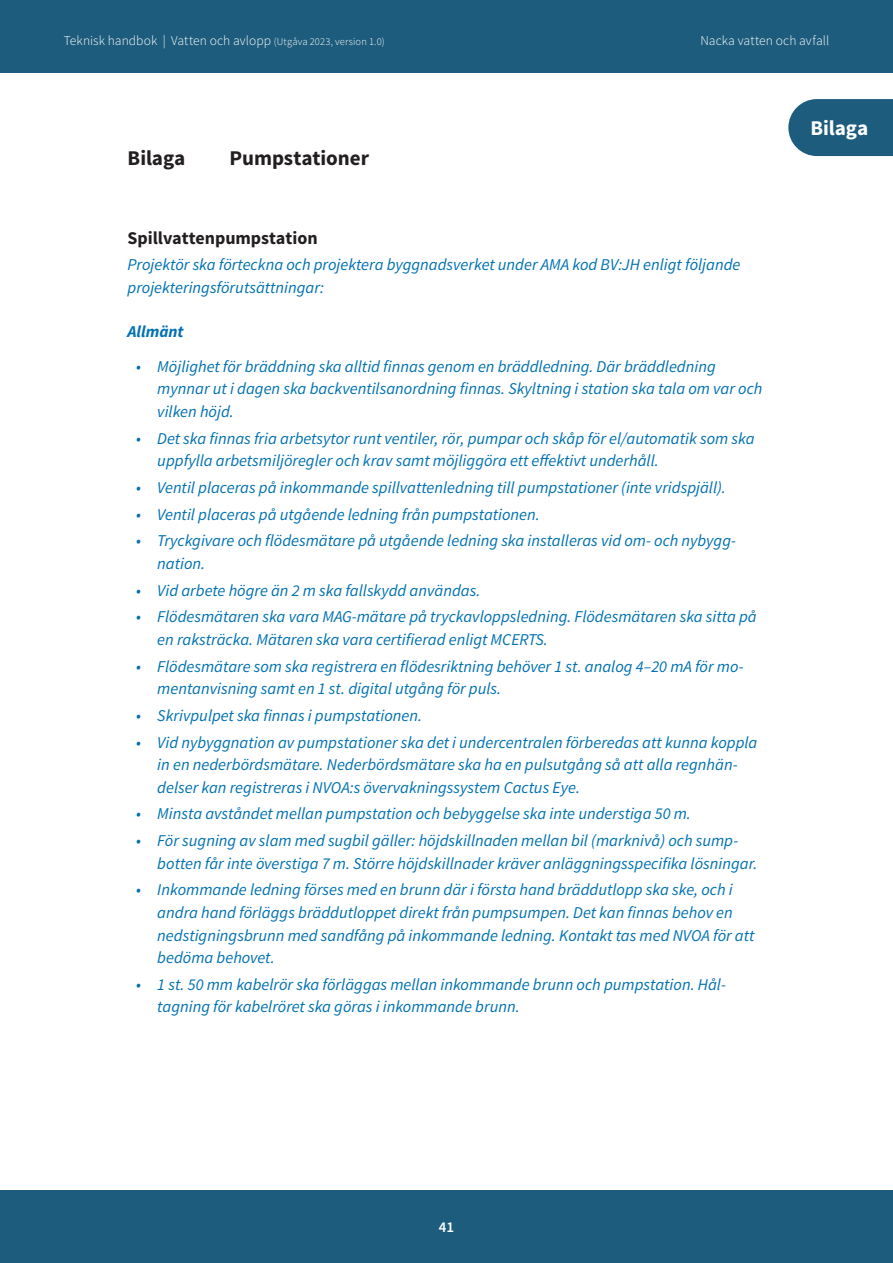
<style>
.page{position:relative;width:893px;height:1263px;background:#fff}
.page>*{position:absolute;margin:0;border:0;box-sizing:border-box;transform-origin:0 0}
.t1{font:700 21px "Source Sans Pro";letter-spacing:-.005em;color:#231f20}
.t2{font:700 21px "Source Sans Pro";letter-spacing:-.005em;color:#fff}
.t3{font:700 18px "Source Sans Pro";color:#231f20}
.t4{font:italic 16.5px/22.5px "Source Sans Pro";color:#0071b1}
.t5{font:italic 700 16.5px "Source Sans Pro";color:#0071b1}
.t6{font:600 15px "Source Sans Pro";color:#fff}
.t7{font:300 13.5px "Source Sans Pro";letter-spacing:.005em;color:#fff}
.s1{font-size:10.5px}
</style>
<div class="page">
<div style="left:0;top:1191px;width:893px;height:72px;background:#1d5c7d"></div>
<div style="left:0;top:0;width:893px;height:72px;background:#1d5c7d"></div>
<svg style="left:788px;top:99px;width:105px;height:57px;background:#2b6685"></svg>
<p class="t7" style="left:64px;top:32px;width:322px">Teknisk handbok | Vatten och avlopp <span class="s1">(Utgåva 2023, version 1.0)</span></p>
<p class="t7" style="left:700px;top:32px;width:130px">Nacka vatten och avfall</p>
<p class="t1" style="left:128px;top:144px;width:59px">Bilaga</p>
<p class="t1" style="left:230px;top:144px;width:141px">Pumpstationer</p>
<p class="t3" style="left:128px;top:226px;width:192px">Spillvattenpumpstation</p>
<p class="t4" style="left:128px;top:254px;width:614px">Projektör ska förteckna och projektera byggnadsverket under AMA kod BV:JH enligt följande projekteringsförutsättningar:</p>
<p class="t5" style="left:128px;top:321px;width:58px">Allmänt</p>
<p class="t4" style="left:157px;top:355px;width:607px;text-indent:-21px">• Möjlighet för bräddning ska alltid finnas genom en bräddledning. Där bräddledning mynnar ut i dagen ska backventilsanordning finnas. Skyltning i station ska tala om var och vilken höjd.</p>
<p class="t4" style="left:157px;top:427px;width:599px;text-indent:-21px">• Det ska finnas fria arbetsytor runt ventiler, rör, pumpar och skåp för el/automatik som ska uppfylla arbetsmiljöregler och krav samt möjliggöra ett effektivt underhåll.</p>
<p class="t4" style="left:136px;top:476px;width:591px">• Ventil placeras på inkommande spillvattenledning till pumpstationer (inte vridspjäll).</p>
<p class="t4" style="left:136px;top:503px;width:405px">• Ventil placeras på utgående ledning från pumpstationen.</p>
<p class="t4" style="left:157px;top:530px;width:580px;text-indent:-21px">• Tryckgivare och flödesmätare på utgående ledning ska installeras vid om- och nybygg&shy;nation.</p>
<p class="t4" style="left:136px;top:579px;width:346px">• Vid arbete högre än 2 m ska fallskydd användas.</p>
<p class="t4" style="left:157px;top:606px;width:601px;text-indent:-21px">• Flödesmätaren ska vara MAG-mätare på tryckavloppsledning. Flödesmätaren ska sitta på en raksträcka. Mätaren ska vara certifierad enligt MCERTS.</p>
<p class="t4" style="left:157px;top:655px;width:588px;text-indent:-21px">• Flödesmätare som ska registrera en flödesriktning behöver 1 st. analog 4–20 mA för mo&shy;mentanvisning samt en 1 st. digital utgång för puls.</p>
<p class="t4" style="left:136px;top:704px;width:288px">• Skrivpulpet ska finnas i pumpstationen.</p>
<p class="t4" style="left:157px;top:731px;width:602px;text-indent:-21px">• Vid nybyggnation av pumpstationer ska det i undercentralen förberedas att kunna koppla in en nederbördsmätare. Nederbördsmätare ska ha en pulsutgång så att alla regnhän&shy;delser kan registreras i NVOA:s övervakningssystem Cactus Eye.</p>
<p class="t4" style="left:136px;top:803px;width:556px">• Minsta avståndet mellan pumpstation och bebyggelse ska inte understiga 50 m.</p>
<p class="t4" style="left:157px;top:829px;width:602px;text-indent:-21px">• För sugning av slam med sugbil gäller: höjdskillnaden mellan bil (marknivå) och sump&shy;botten får inte överstiga 7 m. Större höjdskillnader kräver anläggningsspecifika lösningar.</p>
<p class="t4" style="left:157px;top:879px;width:599px;text-indent:-21px">• Inkommande ledning förses med en brunn där i första hand bräddutlopp ska ske, och i andra hand förläggs bräddutloppet direkt från pumpsumpen. Det kan finnas behov en nedstigningsbrunn med sandfång på inkommande ledning. Kontakt tas med NVOA för att bedöma behovet.</p>
<p class="t4" style="left:157px;top:973px;width:570px;text-indent:-21px">• 1 st. 50 mm kabelrör ska förläggas mellan inkommande brunn och pumpstation. Hål&shy;tagning för kabelröret ska göras i inkommande brunn.</p>
<p class="t2" style="left:810px;top:115px;width:59px">Bilaga</p>
<p class="t6" style="left:439px;top:1218px;width:17px">41</p>
</div>
